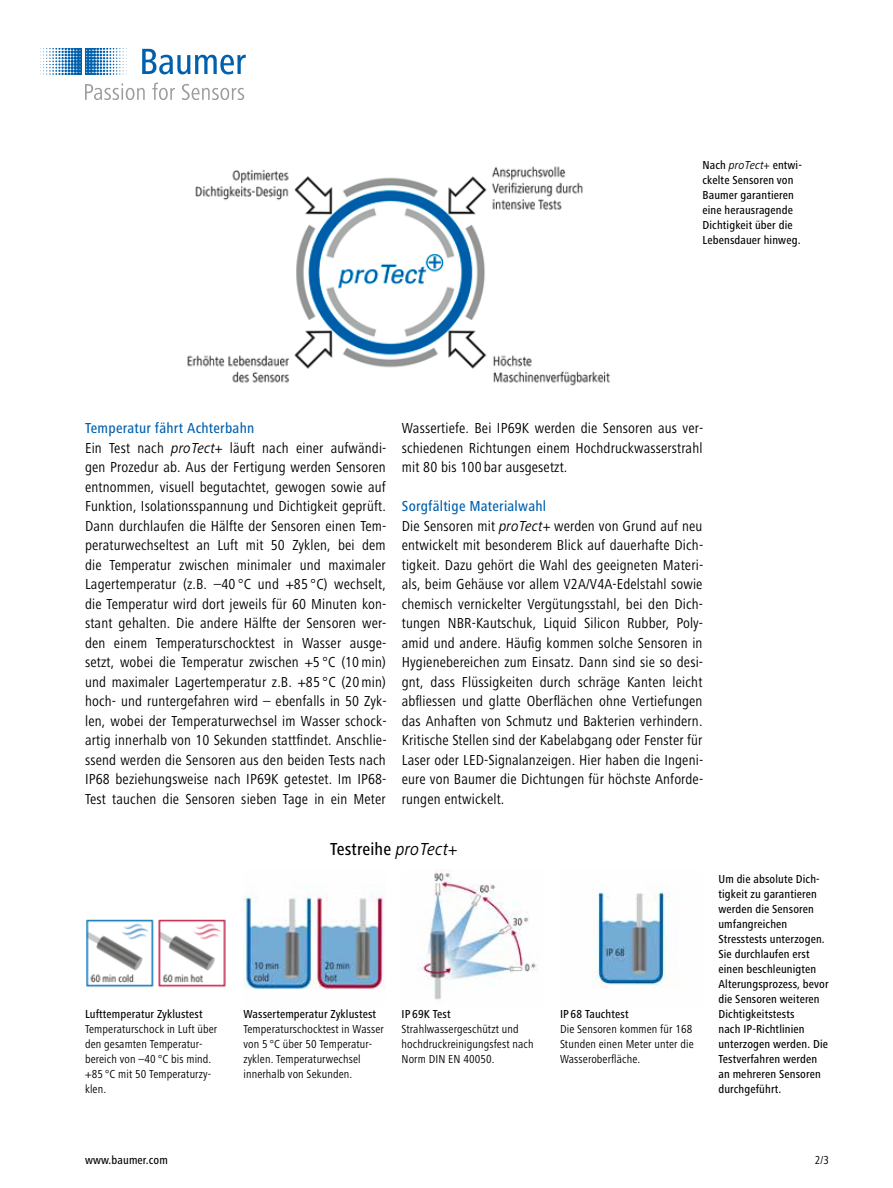
<style>
.page{position:relative;width:893px;height:1188px;background:#fff}
.page>*{position:absolute;margin:0;border:0;box-sizing:border-box;transform-origin:0 0}
.t1{font:500 condensed 18px "Frutiger Next LT";letter-spacing:.01em;color:#000}
.t2{font:condensed 15px/19.5px "Frutiger Next LT";letter-spacing:.01em;color:#000}
.t3{font:500 condensed 12px/15px "Frutiger Next LT";letter-spacing:.01em;color:#000}
.t4{font:condensed 12px/15px "Frutiger Next LT";letter-spacing:.01em;color:#000}
.s1{font-weight:400;font-style:italic;font-stretch:normal}
.s2{font-weight:500;color:#0060ad}
.s3{font-style:italic;font-stretch:normal}
</style>
<div class="page">
<img style="left:86px;top:919px;width:140px;height:69px">
<img style="left:243px;top:885px;width:142px;height:105px">
<img style="left:417px;top:869px;width:120px;height:131px">
<img style="left:593px;top:890px;width:78px;height:99px">
<img style="left:187px;top:166px;width:424px;height:220px">
<svg style="left:142px;top:49px;width:104px;height:25px"></svg>
<svg style="left:40px;top:49px;width:87px;height:26px"></svg>
<svg style="left:85px;top:83px;width:60px;height:17px"></svg>
<svg style="left:152px;top:83px;width:23px;height:17px"></svg>
<svg style="left:182px;top:84px;width:62px;height:16px"></svg>
<p class="t3" style="left:702px;top:158px;width:101px">Nach <span class="s1">proTect+</span> entwi&shy;ckelte Sensoren von<br>Baumer garantieren eine herausragende<br>Dichtigkeit über die<br>Lebensdauer hinweg.</p>
<p class="t2" style="left:85px;top:418px;width:303px"><span class="s2">Temperatur fährt Achterbahn<br></span>Ein Test nach <span class="s3">proTect+</span> läuft nach einer aufwändi&shy;gen Prozedur ab. Aus der Fertigung werden Sensoren entnommen, visuell begutachtet, gewogen sowie auf Funktion, Isolationsspannung und Dichtigkeit geprüft.<br>Dann durchlaufen die Hälfte der Sensoren einen Tem&shy;peraturwechseltest an Luft mit 50 Zyklen, bei dem die Temperatur zwischen minimaler und maximaler Lagertemperatur (z.B. –40 °C und +85 °C) wechselt, die Temperatur wird dort jeweils für 60 Minuten kon&shy;stant gehalten. Die andere Hälfte der Sensoren wer&shy;den einem Temperaturschocktest in Wasser ausge&shy;setzt, wobei die Temperatur zwischen +5 °C (10min) und maximaler Lagertemperatur z.B. +85 °C (20min) hoch- und runtergefahren wird – ebenfalls in 50 Zyk&shy;len, wobei der Temperaturwechsel im Wasser schock&shy;artig innerhalb von 10 Sekunden stattfindet. Anschlie&shy;ssend werden die Sensoren aus den beiden Tests nach IP68 beziehungsweise nach IP69K getestet. Im IP68- Test tauchen die Sensoren sieben Tage in ein Meter</p>
<p class="t2" style="left:402px;top:418px;width:303px;text-align:justify">Wassertiefe. Bei IP69K werden die Sensoren aus ver&shy;schiedenen Richtungen einem Hochdruckwasserstrahl mit 80 bis 100 bar ausgesetzt.</p>
<p class="t2" style="left:402px;top:496px;width:303px"><span class="s2">Sorgfältige Materialwahl<br></span>Die Sensoren mit <span class="s3">proTect+</span> werden von Grund auf neu entwickelt mit besonderem Blick auf dauerhafte Dich&shy;tigkeit. Dazu gehört die Wahl des geeigneten Materi&shy;als, beim Gehäuse vor allem V2A/V4A-Edelstahl sowie chemisch vernickelter Vergütungsstahl, bei den Dich&shy;tungen NBR-Kautschuk, Liquid Silicon Rubber, Poly&shy;amid und andere. Häufig kommen solche Sensoren in Hygienebereichen zum Einsatz. Dann sind sie so desi&shy;gnt, dass Flüssigkeiten durch schräge Kanten leicht abfliessen und glatte Oberflächen ohne Vertiefungen das Anhaften von Schmutz und Bakterien verhindern.<br>Kritische Stellen sind der Kabelabgang oder Fenster für Laser oder LED-Signalanzeigen. Hier haben die Ingeni&shy;eure von Baumer die Dichtungen für höchste Anforde&shy;rungen entwickelt.</p>
<p class="t1" style="left:330px;top:839px;width:129px">Testreihe <span class="s1">proTect+</span></p>
<p class="t3" style="left:85px;top:1007px;width:119px">Lufttemperatur Zyklustest</p>
<p class="t4" style="left:85px;top:1022px;width:134px">Temperaturschock in Luft über den gesamten Temperatur&shy;bereich von –40 °C bis mind. +85 °C mit 50 Temperaturzy&shy;klen.</p>
<p class="t3" style="left:243px;top:1007px;width:134px">Wassertemperatur Zyklustest</p>
<p class="t4" style="left:243px;top:1022px;width:142px">Temperaturschocktest in Wasser von 5 °C über 50 Temperatur&shy;zyklen. Temperaturwechsel innerhalb von Sekunden.</p>
<p class="t3" style="left:402px;top:1007px;width:51px">IP 69K Test</p>
<p class="t4" style="left:402px;top:1022px;width:134px">Strahlwassergeschützt und hochdruckreinigungsfest nach<br>Norm DIN EN 40050.</p>
<p class="t3" style="left:560px;top:1007px;width:70px">IP 68 Tauchtest</p>
<p class="t4" style="left:560px;top:1022px;width:135px;text-align:justify">Die Sensoren kommen für 168<br>Stunden einen Meter unter die Wasseroberfläche.</p>
<p class="t3" style="left:718px;top:872px;width:112px">Um die absolute Dich&shy;tigkeit zu garantieren werden die Sensoren umfangreichen<br>Stresstests unterzogen.<br>Sie durchlaufen erst einen beschleunigten<br>Alterungsprozess, bevor die Sensoren weiteren<br>Dichtigkeitstests<br>nach IP-Richtlinien unterzogen werden. Die<br>Testverfahren werden an mehreren Sensoren durchgeführt.</p>
<p class="t3" style="left:85px;top:1152px;width:84px">www.baumer.com</p>
<p class="t4" style="left:815px;top:1152px;width:16px">2/3</p>
</div>
